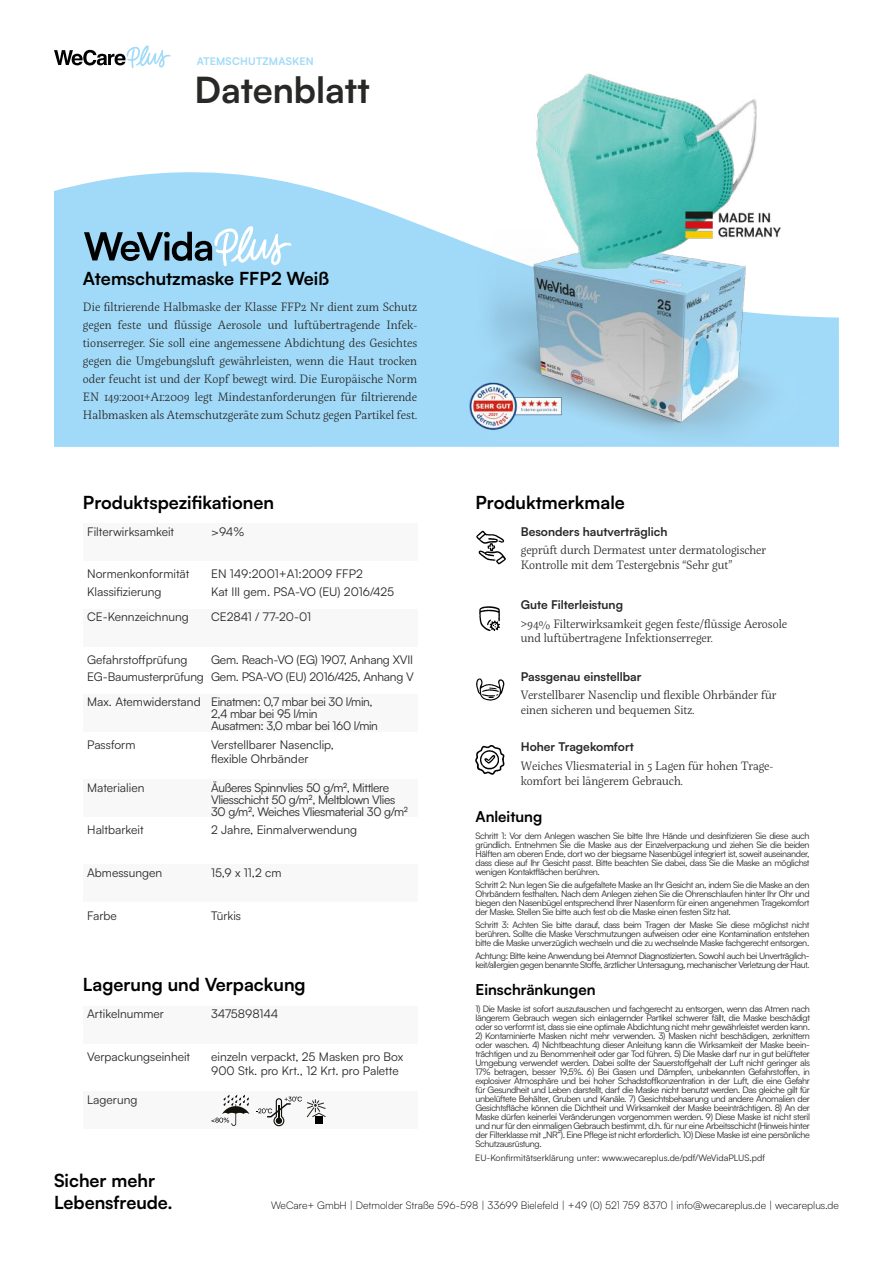
<style>
.page{position:relative;width:893px;height:1263px;background:#fff}
.page>*{position:absolute;margin:0;border:0;box-sizing:border-box;transform-origin:0 0}
.t1{font:700 36px "Satoshi";color:#282827}
.t2{font:700 18px/21.6px "Satoshi";color:#000}
.t3{font:700 15px "Satoshi";color:#000}
.t4{font:300 12px/18px "Servus Slab";color:#282827}
.t5{font:12px/17.7px "Satoshi";color:#282827}
.t6{font:12px/12px "Satoshi";letter-spacing:-.03em;color:#282827}
.t7{font:700 12px "Satoshi";color:#282827}
.t8{font:12px/17.7px "Satoshi";letter-spacing:-.02em;color:#282827}
.t9{font:300 10.5px "Satoshi";color:#000}
.t10{font:700 10.5px "Satoshi";letter-spacing:.02em;color:#a1daf8}
.t11{font:9px/9px "Satoshi";letter-spacing:-.04em;color:#282827;text-align:justify}
.t12{font:9px "Satoshi";color:#282827}
</style>
<div class="page">
<div style="left:207px;top:1091px;width:210px;height:38px;background:#f8f8f8"></div>
<svg style="left:54px;top:172px;width:392px;height:275px;background:#a7dcf8"></svg>
<svg style="left:54px;top:45px;width:117px;height:23px"></svg>
<img style="left:446px;top:73px;width:393px;height:374px">
<div style="left:207px;top:524px;width:210px;height:37px;background:#f8f8f8"></div>
<div style="left:207px;top:609px;width:210px;height:37px;background:#f8f8f8"></div>
<div style="left:207px;top:694px;width:210px;height:37px;background:#f8f8f8"></div>
<div style="left:207px;top:779px;width:210px;height:38px;background:#f8f8f8"></div>
<div style="left:83px;top:524px;width:124px;height:37px;background:#f8f8f8"></div>
<div style="left:83px;top:609px;width:124px;height:37px;background:#f8f8f8"></div>
<div style="left:83px;top:694px;width:124px;height:37px;background:#f8f8f8"></div>
<div style="left:83px;top:779px;width:124px;height:38px;background:#f8f8f8"></div>
<svg style="left:476px;top:678px;width:28px;height:23px"></svg>
<svg style="left:479px;top:606px;width:21px;height:25px"></svg>
<svg style="left:475px;top:745px;width:29px;height:30px"></svg>
<div style="left:207px;top:1006px;width:210px;height:37px;background:#f8f8f8"></div>
<div style="left:83px;top:1006px;width:124px;height:37px;background:#f8f8f8"></div>
<div style="left:83px;top:1091px;width:124px;height:38px;background:#f8f8f8"></div>
<svg style="left:211px;top:1095px;width:38px;height:31px"></svg>
<svg style="left:256px;top:1096px;width:70px;height:30px"></svg>
<div style="left:207px;top:865px;width:210px;height:37px;background:#f8f8f8"></div>
<div style="left:83px;top:865px;width:124px;height:37px;background:#f8f8f8"></div>
<svg style="left:84px;top:226px;width:208px;height:40px;background:#8bb3c8"></svg>
<svg style="left:476px;top:531px;width:30px;height:33px"></svg>
<p class="t10" style="left:197px;top:54px;width:119px">ATEMSCHUTZMASKEN</p>
<h1 class="t1" style="left:195px;top:64px;width:177px">Datenblatt</h1>
<h2 class="t2" style="left:83px;top:266px;width:248px">Atemschutzmaske FFP2 Weiß</h2>
<p class="t4" style="left:83px;top:297px;width:336px;text-align:justify">Die filtrierende Halbmaske der Klasse FFP2 Nr dient zum Schutz gegen feste und flüssige Aerosole und luftübertragende Infek&shy;tionserreger. Sie soll eine angemessene Abdichtung des Gesichtes gegen die Umgebungsluft gewährleisten, wenn die Haut trocken oder feucht ist und der Kopf bewegt wird. Die Europäische Norm EN 149:2001+A1:2009 legt Mindestanforderungen für filtrierende Halbmasken als Atemschutzgeräte zum Schutz gegen Partikel fest.</p>
<h2 class="t2" style="left:83px;top:490px;width:193px">Produktspezifikationen</h2>
<h3 class="t5" style="left:87px;top:522px;width:88px">Filterwirksamkeit</h3>
<h3 class="t5" style="left:87px;top:565px;width:104px">Normenkonformität<br>Klassifizierung</h3>
<h3 class="t5" style="left:87px;top:607px;width:103px">CE-Kennzeichnung</h3>
<h3 class="t5" style="left:87px;top:650px;width:118px">Gefahrstoffprüfung<br>EG-Baumusterprüfung</h3>
<h3 class="t5" style="left:87px;top:693px;width:115px">Max. Atemwiderstand</h3>
<h3 class="t5" style="left:87px;top:735px;width:50px">Passform</h3>
<h3 class="t5" style="left:87px;top:778px;width:59px">Materialien</h3>
<h3 class="t5" style="left:87px;top:820px;width:58px">Haltbarkeit</h3>
<h3 class="t5" style="left:211px;top:522px;width:35px">&gt;94%</h3>
<h3 class="t5" style="left:211px;top:565px;width:184px">EN 149:2001+A1:2009 FFP2<br>Kat III gem. PSA-VO (EU) 2016/425</h3>
<h3 class="t5" style="left:211px;top:607px;width:102px">CE2841 / 77-20-01</h3>
<h3 class="t8" style="left:211px;top:650px;width:204px">Gem. Reach-VO (EG) 1907, Anhang XVII<br>Gem. PSA-VO (EU) 2016/425, Anhang V</h3>
<h3 class="t6" style="left:211px;top:695px;width:168px">Einatmen: 0,7 mbar bei 30 l/min,<br>2,4 mbar bei 95 l/min<br>Ausatmen: 3,0 mbar bei 160 l/min</h3>
<h3 class="t5" style="left:211px;top:737px;width:124px;line-height:14.4px">Verstellbarer Nasenclip, flexible Ohrbänder</h3>
<h3 class="t6" style="left:211px;top:781px;width:198px">Äußeres Spinnvlies 50 g/m², Mittlere<br>Vliesschicht 50 g/m², Meltblown Vlies<br>30 g/m², Weiches Vliesmaterial 30 g/m²</h3>
<h3 class="t5" style="left:211px;top:820px;width:148px">2 Jahre, Einmalverwendung</h3>
<h3 class="t5" style="left:87px;top:863px;width:77px">Abmessungen</h3>
<h3 class="t5" style="left:211px;top:863px;width:72px">15,9 x 11,2 cm</h3>
<h3 class="t5" style="left:87px;top:906px;width:31px">Farbe</h3>
<h3 class="t5" style="left:211px;top:906px;width:32px">Türkis</h3>
<h2 class="t2" style="left:83px;top:973px;width:224px">Lagerung und Verpackung</h2>
<h3 class="t5" style="left:87px;top:1005px;width:78px">Artikelnummer</h3>
<h3 class="t5" style="left:87px;top:1047px;width:105px">Verpackungseinheit</h3>
<h3 class="t5" style="left:87px;top:1090px;width:52px">Lagerung</h3>
<h3 class="t5" style="left:211px;top:1005px;width:69px">3475898144</h3>
<h3 class="t5" style="left:211px;top:1049px;width:194px;line-height:14.4px">einzeln verpackt, 25 Masken pro Box<br>900 Stk. pro Krt., 12 Krt. pro Palette</h3>
<h2 class="t2" style="left:475px;top:490px;width:151px">Produktmerkmale</h2>
<h3 class="t7" style="left:521px;top:523px;width:148px">Besonders hautverträglich</h3>
<h3 class="t4" style="left:521px;top:543px;width:247px;line-height:14.4px">geprüft durch Dermatest unter dermatologischer<br>Kontrolle mit dem Testergebnis “Sehr gut”</h3>
<h3 class="t7" style="left:521px;top:596px;width:104px">Gute Filterleistung</h3>
<h3 class="t4" style="left:521px;top:617px;width:268px;line-height:14.4px">&gt;94% Filterwirksamkeit gegen feste/flüssige Aerosole und luftübertragene Infektionserreger.</h3>
<h3 class="t7" style="left:521px;top:667px;width:122px">Passgenau einstellbar</h3>
<h3 class="t4" style="left:521px;top:688px;width:257px;line-height:14.4px">Verstellbarer Nasenclip und flexible Ohrbänder für einen sicheren und bequemen Sitz.</h3>
<h3 class="t7" style="left:521px;top:738px;width:115px">Hoher Tragekomfort</h3>
<h3 class="t4" style="left:521px;top:759px;width:254px;line-height:14.4px">Weiches Vliesmaterial in 5 Lagen für hohen Trage&shy;komfort bei längerem Gebrauch.</h3>
<h3 class="t3" style="left:475px;top:806px;width:68px">Anleitung</h3>
<p class="t11" style="left:475px;top:830px;width:336px">Schritt 1: Vor dem Anlegen waschen Sie bitte Ihre Hände und desinfizieren Sie diese auch gründlich. Entnehmen Sie die Maske aus der Einzelverpackung und ziehen Sie die beiden Hälften am oberen Ende, dort wo der biegsame Nasenbügel integriert ist, soweit auseinander, dass diese auf Ihr Gesicht passt. Bitte beachten Sie dabei, dass Sie die Maske an möglichst wenigen Kontaktflächen berühren.</p>
<p class="t11" style="left:475px;top:880px;width:336px">Schritt 2: Nun legen Sie die aufgefaltete Maske an Ihr Gesicht an, indem Sie die Maske an den Ohrbändern festhalten. Nach dem Anlegen ziehen Sie die Ohrenschlaufen hinter Ihr Ohr und biegen den Nasenbügel entsprechend Ihrer Nasenform für einen angenehmen Tragekomfort der Maske. Stellen Sie bitte auch fest ob die Maske einen festen Sitz hat.</p>
<p class="t11" style="left:475px;top:920px;width:336px">Schritt 3: Achten Sie bitte darauf, dass beim Tragen der Maske Sie diese möglichst nicht berühren. Sollte die Maske Verschmutzungen aufweisen oder eine Kontamination entstehen bitte die Maske unverzüglich wechseln und die zu wechselnde Maske fachgerecht entsorgen.</p>
<p class="t11" style="left:475px;top:951px;width:336px">Achtung: Bitte keine Anwendung bei Atemnot Diagnostizierten. Sowohl auch bei Unverträglich&shy;keit/allergien gegen benannte Stoffe, ärztlicher Untersagung, mechanischer Verletzung der Haut.</p>
<p class="t11" style="left:475px;top:1004px;width:336px">1) Die Maske ist sofort auszutauschen und fachgerecht zu entsorgen, wenn das Atmen nach längerem Gebrauch wegen sich einlagernder Partikel schwerer fällt, die Maske beschädigt oder so verformt ist, dass sie eine optimale Abdichtung nicht mehr gewährleistet werden kann.</p>
<p class="t11" style="left:475px;top:1031px;width:336px">2) Kontaminierte Masken nicht mehr verwenden. 3) Masken nicht beschädigen, zerknittern oder waschen. 4) Nichtbeachtung dieser Anleitung kann die Wirksamkeit der Maske beein&shy;trächtigen und zu Benommenheit oder gar Tod führen. 5) Die Maske darf nur in gut belüfteter Umgebung verwendet werden. Dabei sollte der Sauerstoffgehalt der Luft nicht geringer als 17% betragen, besser 19,5%. 6) Bei Gasen und Dämpfen, unbekannten Gefahrstoffen, in explosiver Atmosphäre und bei hoher Schadstoffkonzentration in der Luft, die eine Gefahr für Gesundheit und Leben darstellt, darf die Maske nicht benutzt werden. Das gleiche gilt für unbelüftete Behälter, Gruben und Kanäle. 7) Gesichtsbehaarung und andere Anomalien der Gesichtsfläche können die Dichtheit und Wirksamkeit der Maske beeinträchtigen. 8) An der Maske dürfen keinerlei Veränderungen vorgenommen werden. 9) Diese Maske ist nicht steril und nur für den einmaligen Gebrauch bestimmt, d.h. für nur eine Arbeitsschicht (Hinweis hinter der Filterklasse mit „NR“). Eine Pflege ist nicht erforderlich. 10) Diese Maske ist eine persönliche Schutzausrüstung.</p>
<h3 class="t3" style="left:475px;top:979px;width:122px">Einschränkungen</h3>
<p class="t12" style="left:475px;top:1151px;width:291px">EU-Konfirmitätserklärung unter: www.wecareplus.de/pdf/WeVidaPLUS.pdf</p>
<h2 class="t2" style="left:54px;top:1169px;width:120px">Sicher mehr<br>Lebensfreude.</h2>
<p class="t9" style="left:271px;top:1198px;width:569px">WeCare+ GmbH | Detmolder Straße 596-598 | 33699 Bielefeld | +49 (0) 521 759 8370 | info@wecareplus.de | wecareplus.de</p>
</div>
